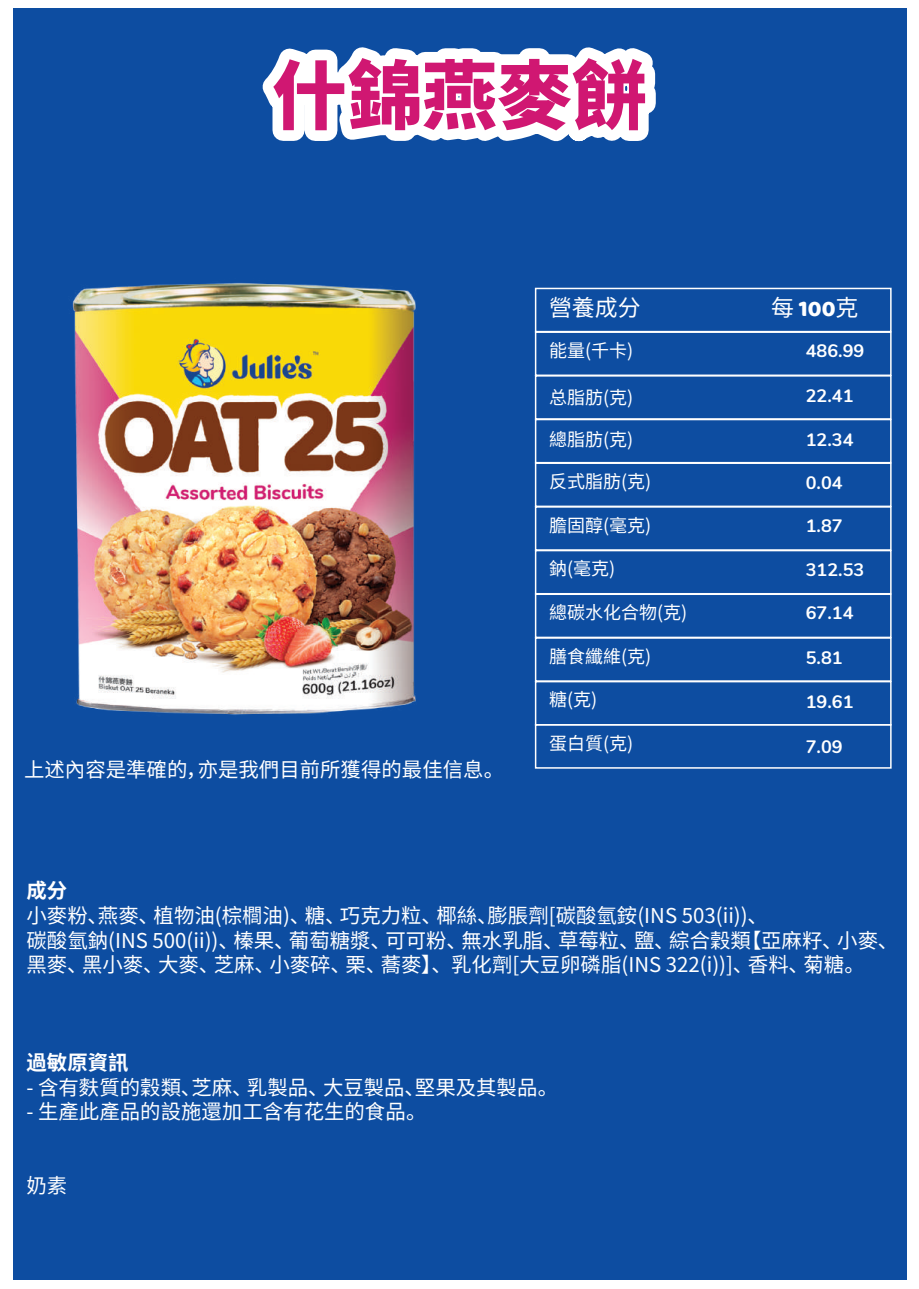
<style>
.page{position:relative;width:919px;height:1289px;background:#fff}
.page>*{position:absolute;margin:0;border:0;box-sizing:border-box;transform-origin:0 0}
.t1{font:900 75px "Noto Sans CJ Ksc";color:#d01772}
.t2{font:22.95px "Baloo";color:#fff}
.t3{font:22.95px "Noto Sans CJ Ksc";color:#fff}
.t4{font:20.4px/24.5px "Noto Sans CJ Ksc";color:#fff}
.t5{font:700 20.4px "Noto Sans CJ Ksc";color:#fff}
.t6{font:18px "Noto Sans CJ Ksc";color:#fff}
.t7{font:700 18px "Nunito";color:#fff}
.s1{font-family:"Noto Sans CJ Ksc"}
</style>
<div class="page">
<div style="left:13px;top:9px;width:893px;height:1270px;background:#0d4da1"></div>
<svg style="left:246px;top:8px;width:448px;height:134px"></svg>
<img style="left:72px;top:283px;width:344px;height:432px">
<div style="left:535px;top:288px;width:356px;height:44px;border:2px solid #fff"></div>
<div style="left:535px;top:331px;width:356px;height:45px;border:2px solid #fff"></div>
<div style="left:535px;top:375px;width:356px;height:45px;border:2px solid #fff"></div>
<div style="left:535px;top:419px;width:356px;height:44px;border:2px solid #fff"></div>
<div style="left:535px;top:462px;width:356px;height:45px;border:2px solid #fff"></div>
<div style="left:535px;top:506px;width:356px;height:45px;border:2px solid #fff"></div>
<div style="left:535px;top:550px;width:356px;height:44px;border:2px solid #fff"></div>
<div style="left:535px;top:593px;width:356px;height:45px;border:2px solid #fff"></div>
<div style="left:535px;top:637px;width:356px;height:45px;border:2px solid #fff"></div>
<div style="left:535px;top:681px;width:356px;height:44px;border:2px solid #fff"></div>
<div style="left:535px;top:724px;width:356px;height:44px;border:2px solid #fff"></div>
<h1 class="t1" style="left:272px;top:53px;width:376px">什錦燕麥餅</h1>
<p class="t4" style="left:24px;top:757px;width:481px">上述內容是準確的，亦是我們目前所獲得的最佳信息。</p>
<p class="t2" style="left:771px;top:294px;width:89px"><span class="s1">每</span> 100<span class="s1">克</span></p>
<p class="t3" style="left:549px;top:294px;width:93px">營養成分</p>
<p class="t6" style="left:549px;top:340px;width:86px">能量(千卡)</p>
<p class="t7" style="left:805px;top:337px;width:60px">486.99</p>
<p class="t7" style="left:805px;top:382px;width:49px">22.41</p>
<p class="t7" style="left:805px;top:426px;width:49px">12.34</p>
<p class="t7" style="left:805px;top:469px;width:38px">0.04</p>
<p class="t7" style="left:805px;top:512px;width:38px">1.87</p>
<p class="t7" style="left:805px;top:557px;width:60px">312.53</p>
<p class="t7" style="left:805px;top:600px;width:49px">67.14</p>
<p class="t7" style="left:805px;top:644px;width:38px">5.81</p>
<p class="t7" style="left:805px;top:688px;width:49px">19.61</p>
<p class="t7" style="left:805px;top:733px;width:38px">7.09</p>
<p class="t6" style="left:549px;top:387px;width:86px">总脂肪(克)</p>
<p class="t6" style="left:549px;top:429px;width:86px">總脂肪(克)</p>
<p class="t6" style="left:549px;top:471px;width:104px">反式脂肪(克)</p>
<p class="t6" style="left:549px;top:515px;width:104px">膽固醇(毫克)</p>
<p class="t6" style="left:549px;top:558px;width:68px">鈉(毫克)</p>
<p class="t6" style="left:549px;top:602px;width:140px">總碳水化合物(克)</p>
<p class="t6" style="left:549px;top:645px;width:104px">膳食纖維(克)</p>
<p class="t6" style="left:549px;top:689px;width:50px">糖(克)</p>
<p class="t6" style="left:549px;top:733px;width:86px">蛋白質(克)</p>
<p class="t5" style="left:26px;top:879px;width:42px">成分</p>
<p class="t4" style="left:26px;top:903px;width:873px">小麥粉、燕麥、植物油(棕櫚油)、糖、巧克力粒、椰絲、膨脹劑[碳酸氫銨(INS 503(ii))、<br>碳酸氫鈉(INS 500(ii))、榛果、葡萄糖漿、可可粉、無水乳脂、草莓粒、鹽、綜合穀類【亞麻籽、小麥、黑麥、黑小麥、大麥、芝麻、小麥碎、栗、蕎麥】、乳化劑[大豆卵磷脂(INS 322(i))]、香料、菊糖。</p>
<p class="t5" style="left:26px;top:1051px;width:104px">過敏原資訊</p>
<p class="t4" style="left:26px;top:1075px;width:533px">- 含有麩質的穀類、芝麻、乳製品、大豆製品、堅果及其製品。</p>
<p class="t4" style="left:26px;top:1099px;width:401px">- 生產此產品的設施還加工含有花生的食品。</p>
<p class="t4" style="left:26px;top:1173px;width:42px">奶素</p>
</div>
